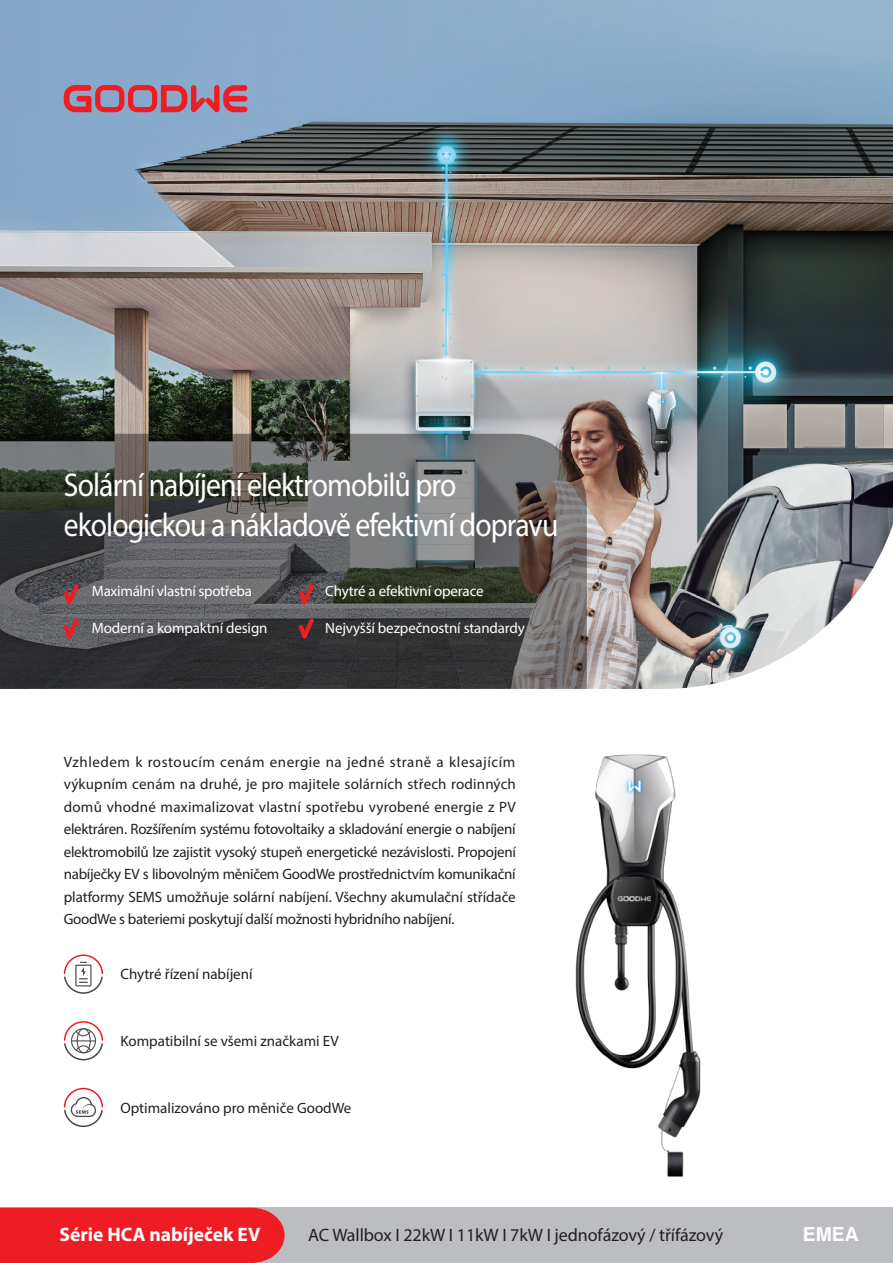
<style>
.page{position:relative;width:893px;height:1263px;background:#fff}
.page>*{position:absolute;margin:0;border:0;box-sizing:border-box;transform-origin:0 0}
.t1{font:33px/39.6px "Myriad Pro";letter-spacing:-.03em;color:#fff;scale:.9 1}
.t2{font:700 19.5px "Myriad Pro";color:#fff}
.t3{font:700 19.5px "Helvetica";color:#fff}
.t4{font:18px "Myriad Pro";letter-spacing:-.005em;color:#231f20}
.t5{font:15px/22.5px "Myriad Pro";color:#231f20;text-align:justify}
.t6{font:15px "Myriad Pro";letter-spacing:-.01em;color:#fff}
</style>
<div class="page">
<img style="left:0;top:0;width:893px;height:689px">
<svg style="left:64px;top:85px;width:183px;height:27px;background:#bc6074"></svg>
<svg style="left:0;top:434px;width:587px;height:255px;background:#555554"></svg>
<div style="left:0;top:1208px;width:893px;height:55px;background:#bcbdc0"></div>
<div style="left:0;top:1208px;width:285px;height:55px;background:#ee1d23"></div>
<img style="left:575px;top:754px;width:126px;height:423px">
<svg style="left:64px;top:584px;width:15px;height:21px"></svg>
<svg style="left:299px;top:584px;width:15px;height:21px"></svg>
<svg style="left:64px;top:618px;width:15px;height:21px"></svg>
<svg style="left:299px;top:618px;width:15px;height:21px"></svg>
<svg style="left:63px;top:954px;width:40px;height:40px"></svg>
<svg style="left:63px;top:1021px;width:41px;height:40px"></svg>
<svg style="left:63px;top:1087px;width:40px;height:41px"></svg>
<p class="t1" style="left:64px;top:465px;width:551px">Solární nabíjení elektromobilů pro ekologickou a nákladově efektivní dopravu</p>
<p class="t6" style="left:92px;top:582px;width:162px">Maximální vlastní spotřeba</p>
<p class="t6" style="left:325px;top:582px;width:160px">Chytré a efektivní operace</p>
<p class="t6" style="left:92px;top:618px;width:177px">Moderní a kompaktní design</p>
<p class="t6" style="left:325px;top:618px;width:201px">Nejvyšší bezpečnostní standardy</p>
<p class="t5" style="left:64px;top:750px;width:454px">Vzhledem k rostoucím cenám energie na jedné straně a klesajícím výkupním cenám na druhé, je pro majitele solárních střech rodinných domů vhodné maximalizovat vlastní spotřebu vyrobené energie z PV elektráren. Rozšířením systému fotovoltaiky a skladování energie o nabíjení elektromobilů lze zajistit vysoký stupeň energetické nezávislosti. Propojení nabíječky EV s libovolným měničem GoodWe prostřednictvím komunikační platformy SEMS umožňuje solární nabíjení. Všechny akumulační střídače GoodWe s bateriemi poskytují další možnosti hybridního nabíjení.</p>
<p class="t5" style="left:120px;top:963px;width:134px">Chytré řízení nabíjení</p>
<p class="t5" style="left:120px;top:1029px;width:220px">Kompatibilní se všemi značkami EV</p>
<p class="t5" style="left:120px;top:1096px;width:232px">Optimalizováno pro měniče GoodWe</p>
<p class="t2" style="left:60px;top:1221px;width:202px">Série HCA nabíječek EV</p>
<p class="t4" style="left:308px;top:1223px;width:416px">AC Wallbox I 22kW I 11kW I 7kW I jednofázový / třífázový</p>
<p class="t3" style="left:803px;top:1222px;width:58px">EMEA</p>
</div>
